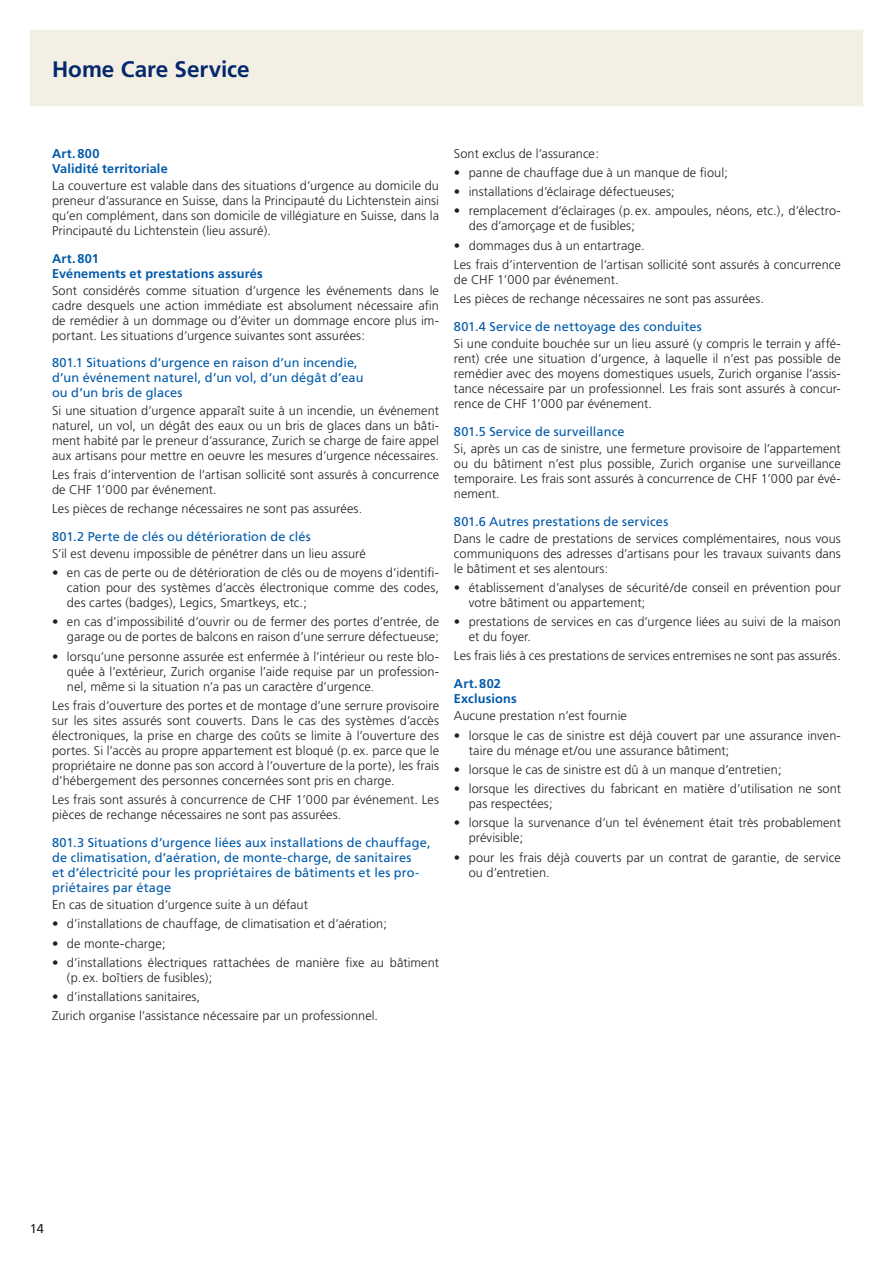
<style>
.page{position:relative;width:893px;height:1263px;background:#fff}
.page>*{position:absolute;margin:0;border:0;box-sizing:border-box;transform-origin:0 0}
.t1{font:700 22.5px "Frutiger";color:#04286b}
.t2{font:300 12.75px/15px "Frutiger";letter-spacing:.005em;color:#231f20}
.t3{font:12.75px/15px "Frutiger";letter-spacing:.01em;color:#015aaa}
.t4{font:700 12.75px/15px "Frutiger";letter-spacing:.01em;color:#015aaa}
.t5{font:12.75px "Frutiger";color:#231f20}
</style>
<div class="page">
<div style="left:30px;top:30px;width:833px;height:76px;background:#f3efe5"></div>
<h1 class="t1" style="left:52px;top:56px;width:199px">Home Care Service</h1>
<p class="t4" style="left:52px;top:146px;width:117px">Art.800<br>Validité territoriale</p>
<p class="t2" style="left:52px;top:178px;width:388px;text-align:justify">La couverture est valable dans des situations d’urgence au domicile du preneur d’assurance en Suisse, dans la Principauté du Lichtenstein ainsi qu’en complément, dans son domicile de villégiature en Suisse, dans la Principauté du Lichtenstein (lieu assuré).</p>
<p class="t4" style="left:52px;top:251px;width:212px">Art.801<br>Evénements et prestations assurés</p>
<p class="t2" style="left:52px;top:283px;width:388px;text-align:justify">Sont considérés comme situation d’urgence les événements dans le cadre desquels une action immédiate est absolument nécessaire afin de remédier à un dommage ou d’éviter un dommage encore plus im&shy;portant. Les situations d’urgence suivantes sont assurées:</p>
<p class="t3" style="left:52px;top:355px;width:313px">801.1 Situations d’urgence en raison d’un incendie, d’un événement naturel, d’un vol, d’un dégât d’eau ou d’un bris de glaces</p>
<p class="t2" style="left:52px;top:403px;width:388px;text-align:justify">Si une situation d’urgence apparaît suite à un incendie, un événement naturel, un vol, un dégât des eaux ou un bris de glaces dans un bâti&shy;ment habité par le preneur d’assurance, Zurich se charge de faire appel aux artisans pour mettre en oeuvre les mesures d’urgence nécessaires.</p>
<p class="t2" style="left:52px;top:467px;width:388px">Les frais d’intervention de l’artisan sollicité sont assurés à concurrence de CHF 1’000 par événement.</p>
<p class="t2" style="left:52px;top:501px;width:312px">Les pièces de rechange nécessaires ne sont pas assurées.</p>
<p class="t3" style="left:52px;top:529px;width:260px">801.2 Perte de clés ou détérioration de clés</p>
<p class="t2" style="left:52px;top:546px;width:315px">S’il est devenu impossible de pénétrer dans un lieu assuré</p>
<p class="t2" style="left:67px;top:565px;width:374px;text-align:justify;text-indent:-15px">• en cas de perte ou de détérioration de clés ou de moyens d’identifi&shy;cation pour des systèmes d’accès électronique comme des codes, des cartes (badges), Legics, Smartkeys, etc.;</p>
<p class="t2" style="left:52px;top:614px;width:388px;text-align:right">• en cas d’impossibilité d’ouvrir ou de fermer des portes d’entrée, de garage ou de portes de balcons en raison d’une serrure défectueuse;</p>
<p class="t2" style="left:67px;top:649px;width:374px;text-align:justify;text-indent:-15px">• lorsqu’une personne assurée est enfermée à l’intérieur ou reste blo&shy;quée à l’extérieur, Zurich organise l’aide requise par un profession&shy;nel, même si la situation n’a pas un caractère d’urgence.</p>
<p class="t2" style="left:52px;top:698px;width:388px;text-align:justify">Les frais d’ouverture des portes et de montage d’une serrure provisoire sur les sites assurés sont couverts. Dans le cas des systèmes d’accès électroniques, la prise en charge des coûts se limite à l’ouverture des portes. Si l’accès au propre appartement est bloqué (p. ex. parce que le propriétaire ne donne pas son accord à l’ouverture de la porte), les frais d’hébergement des personnes concernées sont pris en charge.</p>
<p class="t2" style="left:52px;top:792px;width:388px">Les frais sont assurés à concurrence de CHF 1’000 par événement. Les pièces de rechange nécessaires ne sont pas assurées.</p>
<p class="t3" style="left:52px;top:835px;width:380px">801.3 Situations d’urgence liées aux installations de chauffage, de climatisation, d’aération, de monte-charge, de sanitaires<br>et d’électricité pour les propriétaires de bâtiments et les pro&shy;priétaires par étage</p>
<p class="t2" style="left:52px;top:897px;width:257px">En cas de situation d’urgence suite à un défaut</p>
<p class="t2" style="left:52px;top:916px;width:337px">• d’installations de chauffage, de climatisation et d’aération;</p>
<p class="t2" style="left:52px;top:936px;width:115px">• de monte-charge;</p>
<p class="t2" style="left:67px;top:955px;width:374px;text-indent:-15px">• d’installations électriques rattachées de manière fixe au bâtiment (p.ex. boîtiers de fusibles);</p>
<p class="t2" style="left:52px;top:987px;width:328px;line-height:19.2px">• d’installations sanitaires,<br>Zurich organise l’assistance nécessaire par un professionnel.</p>
<p class="t2" style="left:454px;top:146px;width:146px">Sont exclus de l’assurance:</p>
<p class="t2" style="left:454px;top:165px;width:276px">• panne de chauffage due à un manque de fioul;</p>
<p class="t2" style="left:454px;top:184px;width:222px">• installations d’éclairage défectueuses;</p>
<p class="t2" style="left:469px;top:203px;width:374px;text-indent:-15px">• remplacement d’éclairages (p.ex. ampoules, néons, etc.), d’électro&shy;des d’amorçage et de fusibles;</p>
<p class="t2" style="left:454px;top:236px;width:388px;line-height:19.2px">• dommages dus à un entartrage.<br>Les frais d’intervention de l’artisan sollicité sont assurés à concurrence</p>
<p class="t2" style="left:454px;top:270px;width:312px;line-height:19.2px">de CHF 1’000 par événement.<br>Les pièces de rechange nécessaires ne sont pas assurées.</p>
<p class="t3" style="left:454px;top:319px;width:249px">801.4 Service de nettoyage des conduites</p>
<p class="t2" style="left:454px;top:336px;width:388px;text-align:justify">Si une conduite bouchée sur un lieu assuré (y compris le terrain y affé&shy;rent) crée une situation d’urgence, à laquelle il n’est pas possible de remédier avec des moyens domestiques usuels, Zurich organise l’assis&shy;tance nécessaire par un professionnel. Les frais sont assurés à concur&shy;rence de CHF 1’000 par événement.</p>
<p class="t3" style="left:454px;top:424px;width:172px">801.5 Service de surveillance</p>
<p class="t2" style="left:454px;top:441px;width:388px;text-align:justify">Si, après un cas de sinistre, une fermeture provisoire de l’appartement ou du bâtiment n’est plus possible, Zurich organise une surveillance temporaire. Les frais sont assurés à concurrence de CHF 1’000 par évé&shy;nement.</p>
<p class="t3" style="left:454px;top:513px;width:216px">801.6 Autres prestations de services</p>
<p class="t2" style="left:454px;top:531px;width:388px;text-align:justify">Dans le cadre de prestations de services complémentaires, nous vous communiquons des adresses d’artisans pour les travaux suivants dans le bâtiment et ses alentours:</p>
<p class="t2" style="left:469px;top:580px;width:374px;text-indent:-15px">• établissement d’analyses de sécurité/de conseil en prévention pour votre bâtiment ou appartement;</p>
<p class="t2" style="left:469px;top:614px;width:374px;text-indent:-15px">• prestations de services en cas d’urgence liées au suivi de la maison et du foyer.</p>
<p class="t2" style="left:454px;top:648px;width:388px">Les frais liés à ces prestations de services entremises ne sont pas assurés.</p>
<p class="t4" style="left:454px;top:676px;width:64px">Art.802<br>Exclusions</p>
<p class="t2" style="left:454px;top:708px;width:175px">Aucune prestation n’est fournie</p>
<p class="t2" style="left:469px;top:728px;width:374px;text-indent:-15px">• lorsque le cas de sinistre est déjà couvert par une assurance inven&shy;taire du ménage et/ou une assurance bâtiment;</p>
<p class="t2" style="left:454px;top:762px;width:329px">• lorsque le cas de sinistre est dû à un manque d’entretien;</p>
<p class="t2" style="left:469px;top:781px;width:374px;text-indent:-15px">• lorsque les directives du fabricant en matière d’utilisation ne sont pas respectées;</p>
<p class="t2" style="left:469px;top:815px;width:374px;text-indent:-15px">• lorsque la survenance d’un tel événement était très probablement prévisible;</p>
<p class="t2" style="left:469px;top:850px;width:374px;text-indent:-15px">• pour les frais déjà couverts par un contrat de garantie, de service ou d’entretien.</p>
<p class="t5" style="left:30px;top:1221px;width:16px">14</p>
</div>
